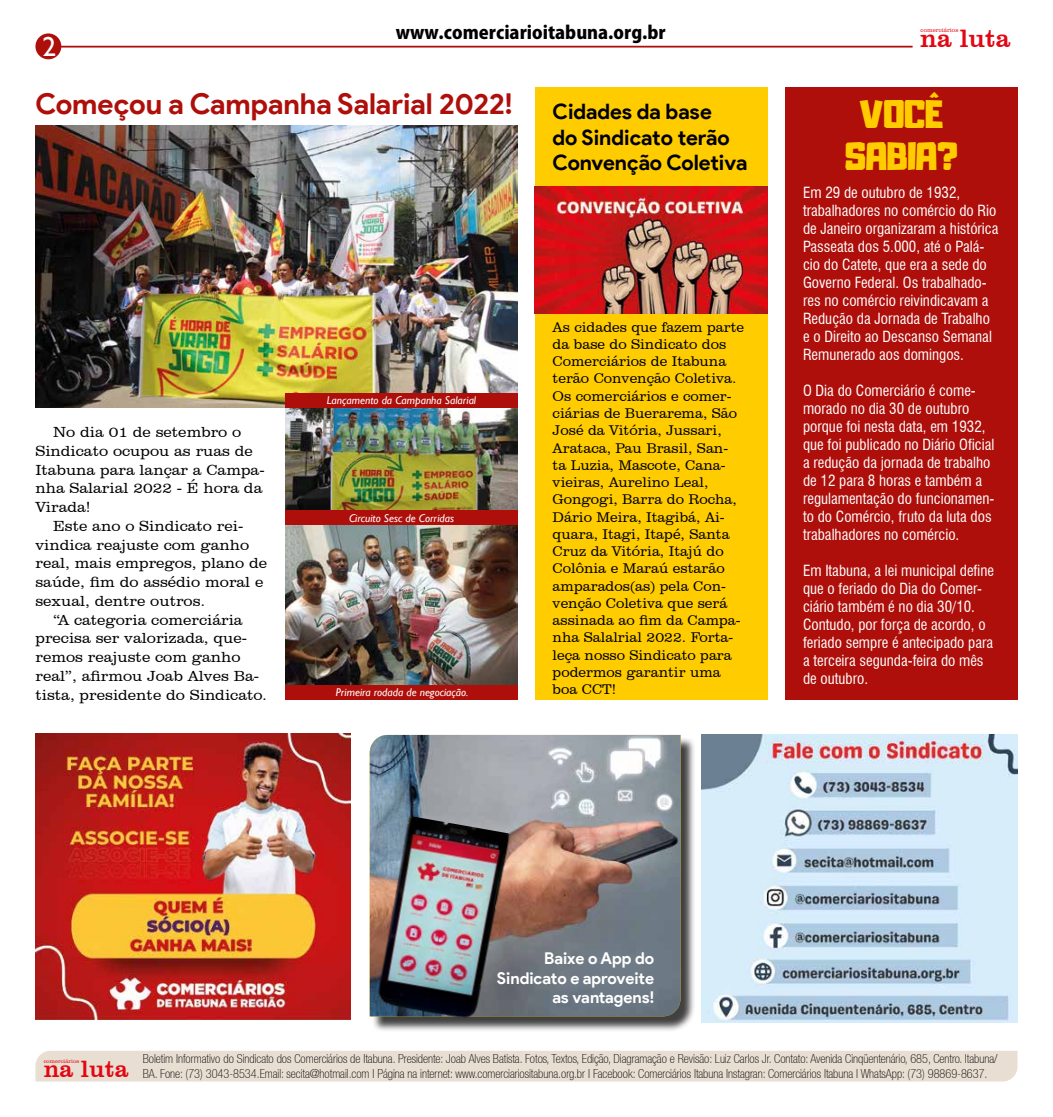
<style>
.page{position:relative;width:1053px;height:1117px;background:#fff}
.page>*{position:absolute;margin:0;border:0;box-sizing:border-box;transform-origin:0 0}
.t1{font:35px/42px "Adumu";letter-spacing:-.01em;color:#fc0;text-align:center}
.t2{font:700 28.75px "Product Sans";color:#ae0f0a}
.t3{font:27.38px "Gill Sans";color:#fff}
.t4{font:25.75px "Clarendon BT";color:#e30613}
.t5{font:24.25px "Clarendon BT";color:#e30613}
.t6{font:700 21.25px/25.5px "Product Sans";letter-spacing:-.005em;color:#000}
.t7{font:800 17.88px "Koz Go Pro";color:#000}
.t8{font:700 16.25px/19.5px "Product Sans";letter-spacing:-.005em;color:#fff;text-align:right}
.t9{font:condensed 15px/18px "Swiss 721 BT";color:#fff}
.t10{font:300 15px/18.8px "Clarendon BT";color:#000;scale:1.05 1}
.t11{font:300 14.38px/17.2px "Clarendon BT";color:#000}
.t12{font:100 condensed 12.5px/15px "Helvetica 37";color:#000}
.t13{font:italic 11.25px "Gill Sans";color:#fff}
.t14{font:300 6px "Clarendon BT";color:#e30613}
.t15{font:300 5.62px "Clarendon BT";color:#e30613}
</style>
<div class="page">
<hr style="left:50px;top:46px;width:862px;height:2px;background:#ae0f0a">
<div style="left:35px;top:33px;width:26px;height:26px;background:#ae0f0a;border-radius:50%"></div>
<img style="left:285px;top:408px;width:232px;height:102px">
<img style="left:35px;top:125px;width:482px;height:283px">
<div style="left:35px;top:1051px;width:982px;height:30px;background:#e8ded2"></div>
<div style="left:785px;top:88px;width:232px;height:611px;background:#ae0f0a"></div>
<div style="left:535px;top:88px;width:232px;height:611px;background:#fc0"></div>
<img style="left:535px;top:186px;width:232px;height:128px">
<img style="left:285px;top:525px;width:232px;height:159px">
<div style="left:285px;top:393px;width:232px;height:15px;background:#ae0f0a"></div>
<div style="left:285px;top:510px;width:232px;height:15px;background:#ae0f0a"></div>
<div style="left:285px;top:684px;width:232px;height:15px;background:#ae0f0a"></div>
<div style="left:371px;top:736px;width:325px;height:295px;background:#000;opacity:.75"></div>
<img style="left:369px;top:734px;width:311px;height:282px">
<img style="left:369px;top:813px;width:154px;height:218px">
<img style="left:35px;top:733px;width:315px;height:286px">
<img style="left:702px;top:734px;width:315px;height:287px">
<p class="t7" style="left:396px;top:20px;width:271px">www.comerciarioitabuna.org.br</p>
<p class="t14" style="left:920px;top:27px;width:39px">comerciários</p>
<h3 class="t3" style="left:42px;top:31px;width:15px">2</h3>
<h3 class="t4" style="left:920px;top:23px;width:92px">na luta</h3>
<h2 class="t2" style="left:35px;top:86px;width:478px">Começou a Campanha Salarial 2022!</h2>
<h1 class="t1" style="left:844px;top:90px;width:115px">VOCÊ<br>SABIA?</h1>
<h3 class="t6" style="left:552px;top:99px;width:196px">Cidades da base<br>do Sindicato terão<br>Convenção Coletiva</h3>
<p class="t10" style="left:35px;top:422px;width:220px;text-indent:18px">No dia 01 de setembro o<br>Sindicato ocupou as ruas de<br>Itabuna para lançar a Campa&shy;nha Salarial 2022 - É hora da<br>Virada!</p>
<p class="t10" style="left:53px;top:516px;width:182px">Este ano o Sindicato rei-</p>
<p class="t10" style="left:35px;top:534px;width:205px">vindica reajuste com ganho</p>
<p class="t10" style="left:35px;top:553px;width:222px">real, mais empregos, plano de</p>
<p class="t10" style="left:35px;top:572px;width:219px">saúde, fim do assédio moral e</p>
<p class="t10" style="left:35px;top:591px;width:163px">sexual, dentre outros.</p>
<p class="t10" style="left:53px;top:609px;width:182px">“A categoria comerciária</p>
<p class="t10" style="left:35px;top:628px;width:203px">precisa ser valorizada, que-</p>
<p class="t10" style="left:35px;top:647px;width:197px">remos reajuste com ganho</p>
<p class="t10" style="left:35px;top:666px;width:214px">real”, afirmou Joab Alves Ba-</p>
<p class="t10" style="left:35px;top:684px;width:222px">tista, presidente do Sindicato.</p>
<p class="t13" style="left:327px;top:394px;width:151px">Lançamento da Campanha Salarial</p>
<p class="t13" style="left:349px;top:511px;width:106px">Circuito Sesc de Corridas</p>
<p class="t13" style="left:336px;top:685px;width:134px">Primeira rodada de negociação.</p>
<p class="t11" style="left:552px;top:318px;width:193px">As cidades que fazem parte da base do Sindicato dos<br>Comerciários de Itabuna terão Convenção Coletiva.<br>Os comerciários e comer&shy;ciárias de Buerarema, São<br>José da Vitória, Jussari,<br>Arataca, Pau Brasil, San&shy;ta Luzia, Mascote, Cana&shy;vieiras, Aurelino Leal,<br>Gongogi, Barra do Rocha,<br>Dário Meira, Itagibá, Ai&shy;quara, Itagi, Itapé, Santa<br>Cruz da Vitória, Itajú do<br>Colônia e Maraú estarão amparados(as) pela Con&shy;venção Coletiva que será assinada ao fim da Campa&shy;nha Salalrial 2022. Forta&shy;leça nosso Sindicato para podermos garantir uma boa CCT!</p>
<p class="t9" style="left:803px;top:183px;width:197px">Em 29 de outubro de 1932, trabalhadores no comércio do Rio de Janeiro organizaram a histórica<br>Passeata dos 5.000, até o Palá&shy;cio do Catete, que era a sede do<br>Governo Federal. Os trabalhado&shy;res no comércio reivindicavam a<br>Redução da Jornada de Trabalho e o Direito ao Descanso Semanal<br>Remunerado aos domingos.</p>
<p class="t9" style="left:803px;top:381px;width:193px">O Dia do Comerciário é come&shy;morado no dia 30 de outubro porque foi nesta data, em 1932, que foi publicado no Diário Oficial a redução da jornada de trabalho de 12 para 8 horas e também a regulamentação do funcionamen&shy;to do Comércio, fruto da luta dos trabalhadores no comércio.</p>
<p class="t9" style="left:803px;top:561px;width:192px">Em Itabuna, a lei municipal define que o feriado do Dia do Comer&shy;ciário também é no dia 30/10.<br>Contudo, por força de acordo, o feriado sempre é antecipado para a terceira segunda-feira do mês de outubro.</p>
<p class="t8" style="left:497px;top:948px;width:159px">Baixe o App do<br>Sindicato e aproveite as vantagens!</p>
<p class="t15" style="left:44px;top:1057px;width:37px">comerciários</p>
<h3 class="t5" style="left:44px;top:1053px;width:86px">na luta</h3>
<p class="t12" style="left:143px;top:1050px;width:856px">Boletim Informativo do Sindicato dos Comerciários de Itabuna. Presidente: Joab Alves Batista. Fotos, Textos, Edição, Diagramação e Revisão: Luiz Carlos Jr. Contato: Avenida Cinqüentenário, 685, Centro. Itabuna/<br>BA. Fone: (73) 3043-8534.Email: secita@hotmail.com I Página na internet: www.comerciariositabuna.org.br I Facebook: Comerciários Itabuna Instagran: Comerciários Itabuna I WhatsApp: (73) 98869-8637.</p>
</div>
